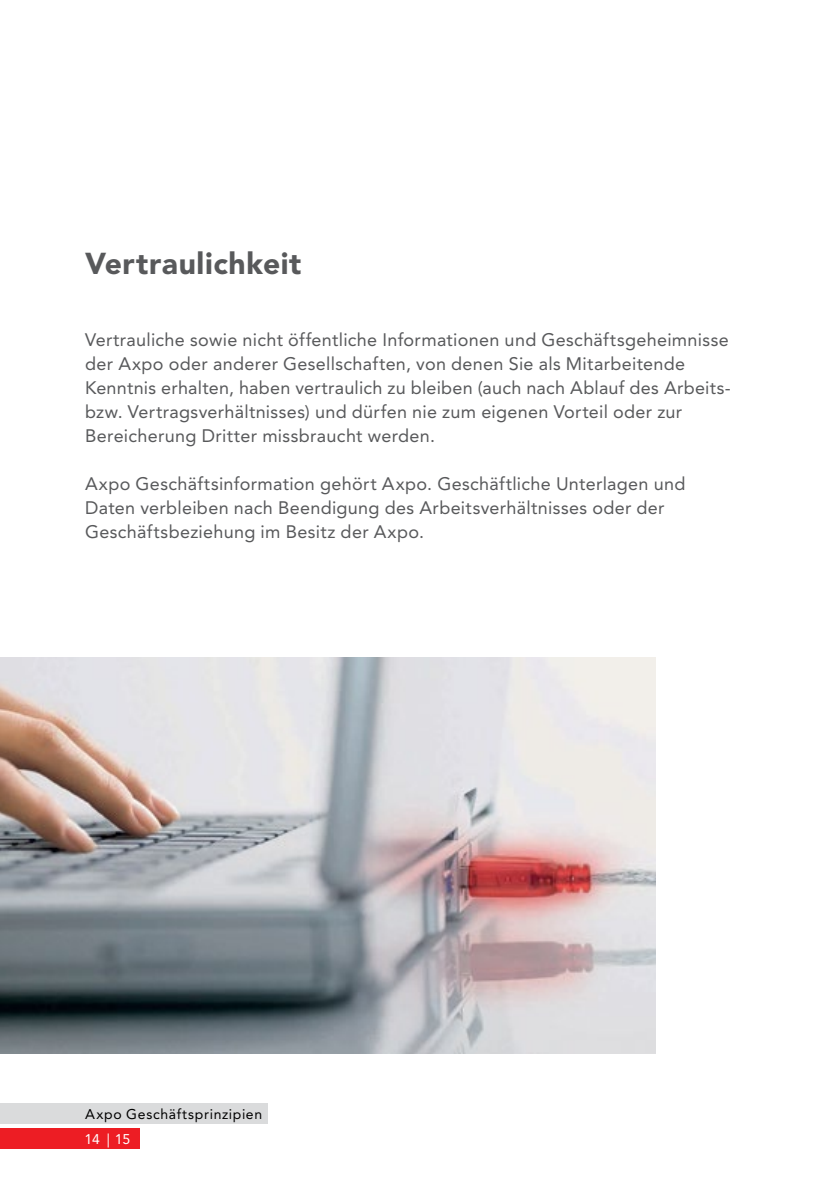
<style>
.page{position:relative;width:840px;height:1191px;background:#fff}
.page>*{position:absolute;margin:0;border:0;box-sizing:border-box;transform-origin:0 0}
.t1{font:900 30px "Avenir LT Pro";letter-spacing:.02em;color:#58595b}
.t2{font:18px/24px "Avenir LT Pro";letter-spacing:.015em;color:#58595b}
.t3{font:14px "Avenir LT Pro";letter-spacing:.045em;color:#000}
.t4{font:14px "Avenir LT Pro";color:#fff}
</style>
<div class="page">
<div style="left:0;top:1103px;width:267px;height:21px;background:#dadbdc"></div>
<div style="left:0;top:1128px;width:139px;height:21px;background:#ed1d24"></div>
<img style="left:0;top:658px;width:655px;height:396px">
<h1 class="t1" style="left:85px;top:245px;width:217px">Vertraulichkeit</h1>
<p class="t2" style="left:85px;top:327px;width:646px">Vertrauliche sowie nicht öffentliche Informationen und Geschäftsgeheimnisse der Axpo oder anderer Gesellschaften, von denen Sie als Mitarbeitende Kenntnis erhalten, haben vertraulich zu bleiben (auch nach Ablauf des Arbeits&shy;bzw. Vertragsverhältnisses) und dürfen nie zum eigenen Vorteil oder zur Bereicherung Dritter missbraucht werden.</p>
<p class="t2" style="left:85px;top:471px;width:601px">Axpo Geschäftsinformation gehört Axpo. Geschäftliche Unterlagen und<br>Daten verbleiben nach Beendigung des Arbeitsverhältnisses oder der<br>Geschäftsbeziehung im Besitz der Axpo.</p>
<p class="t3" style="left:85px;top:1105px;width:178px">Axpo Geschäftsprinzipien</p>
<p class="t4" style="left:84px;top:1130px;width:47px">14 | 15</p>
</div>
